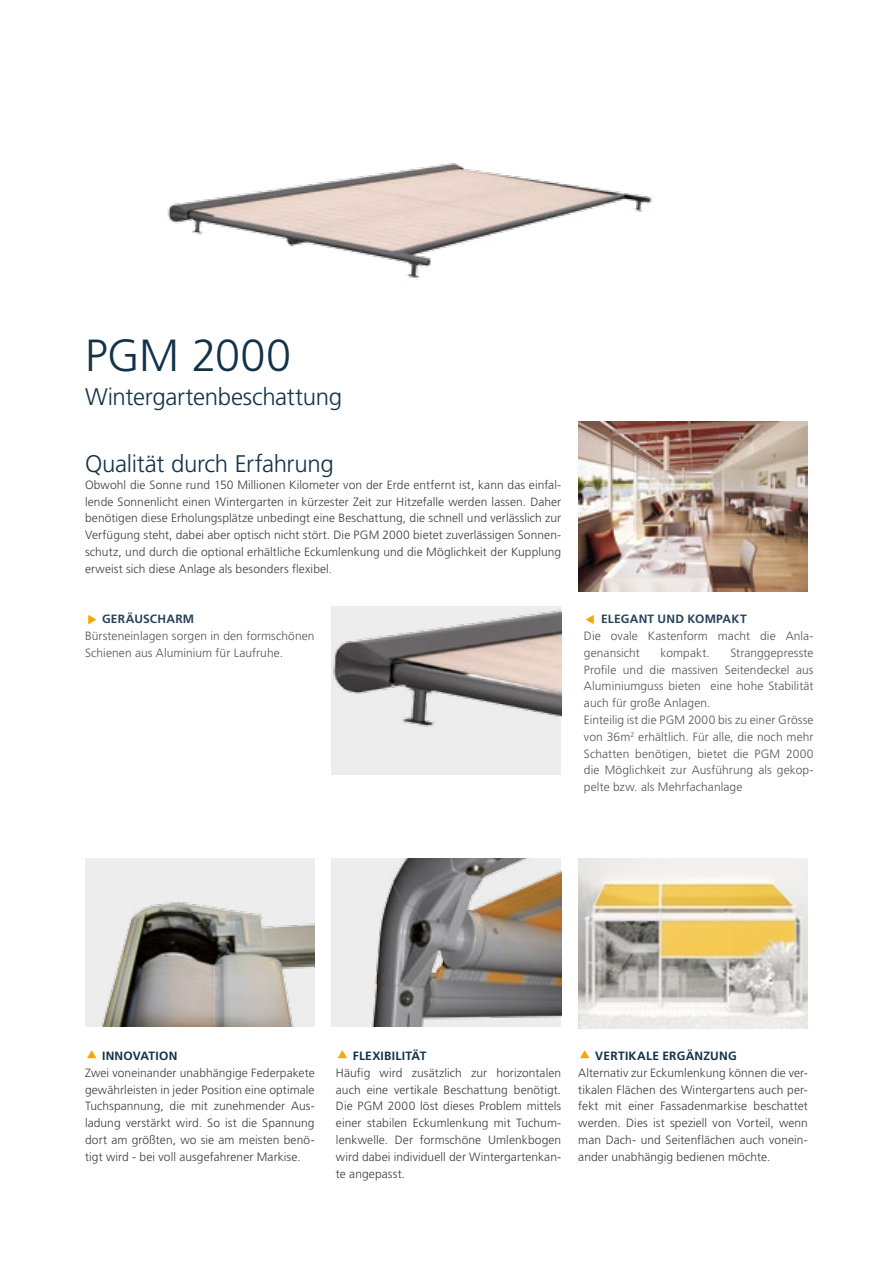
<style>
.page{position:relative;width:893px;height:1263px;background:#fff}
.page>*{position:absolute;margin:0;border:0;box-sizing:border-box;transform-origin:0 0}
.t1{font:300 45px "Frutiger LT Std";letter-spacing:-.005em;color:#133248}
.t2{font:300 24px "Frutiger LT Std";letter-spacing:-.015em;color:#133248}
.t3{font:300 12px/16.8px "Frutiger LT Std";letter-spacing:.005em;color:#3c3c3b;text-align:justify}
.t4{font:300 12px/16.8px "Frutiger LT Std";letter-spacing:.005em;color:#555454}
.t5{font:700 12px "Frutiger LT Std";letter-spacing:.02em;color:#133248}
.t6{font:700 12px "Frutiger LT Std";letter-spacing:.02em;color:#28435a}
</style>
<div class="page">
<img style="left:167px;top:163px;width:485px;height:117px">
<img style="left:578px;top:421px;width:230px;height:171px">
<img style="left:332px;top:606px;width:229px;height:168px">
<img style="left:578px;top:858px;width:230px;height:170px">
<img style="left:85px;top:858px;width:230px;height:168px">
<div style="left:332px;top:858px;width:229px;height:168px;background:#ededed"></div>
<img style="left:371px;top:858px;width:190px;height:168px">
<h1 class="t1" style="left:85px;top:330px;width:208px">PGM 2000</h1>
<h2 class="t2" style="left:85px;top:383px;width:259px">Wintergartenbeschattung</h2>
<h2 class="t2" style="left:85px;top:450px;width:250px">Qualität durch Erfahrung</h2>
<p class="t3" style="left:85px;top:476px;width:478px">Obwohl die Sonne rund 150 Millionen Kilometer von der Erde entfernt ist, kann das einfal&shy;lende Sonnenlicht einen Wintergarten in kürzester Zeit zur Hitzefalle werden lassen. Daher benötigen diese Erholungsplätze unbedingt eine Beschattung, die schnell und verlässlich zur Verfügung steht, dabei aber optisch nicht stört. Die PGM 2000 bietet zuverlässigen Sonnen&shy;schutz, und durch die optional erhältliche Eckumlenkung und die Möglichkeit der Kupplung erweist sich diese Anlage als besonders flexibel.</p>
<p class="t6" style="left:102px;top:612px;width:94px">GERÄUSCHARM</p>
<p class="t4" style="left:85px;top:627px;width:231px">Bürsteneinlagen sorgen in den formschönen<br>Schienen aus Aluminium für Laufruhe.</p>
<p class="t6" style="left:601px;top:612px;width:147px">ELEGANT UND KOMPAKT</p>
<p class="t4" style="left:584px;top:627px;width:231px">Die ovale Kastenform macht die Anla&shy;genansicht</p>
<p class="t4" style="left:661px;top:644px;width:51px">kompakt.</p>
<p class="t4" style="left:584px;top:644px;width:231px;text-indent:146px">Stranggepresste Profile und die massiven Seitendeckel aus Aluminiumguss bieten eine hohe Stabilität auch für große Anlagen.<br>Einteilig ist die PGM 2000 bis zu einer Grösse von 36m<sup>2</sup> erhältlich. Für alle, die noch mehr Schatten benötigen, bietet die PGM 2000 die Möglichkeit zur Ausführung als gekop&shy;pelte bzw. als Mehrfachanlage</p>
<p class="t5" style="left:102px;top:1049px;width:77px">INNOVATION</p>
<p class="t3" style="left:85px;top:1064px;width:231px">Zwei voneinander unabhängige Federpakete gewährleisten in jeder Position eine optimale Tuchspannung, die mit zunehmender Aus&shy;ladung verstärkt wird. So ist die Spannung dort am größten, wo sie am meisten benö&shy;tigt wird - bei voll ausgefahrener Markise.</p>
<p class="t5" style="left:353px;top:1049px;width:75px">FLEXIBILITÄT</p>
<p class="t3" style="left:336px;top:1064px;width:227px">Häufig wird zusätzlich zur horizontalen auch eine vertikale Beschattung benötigt.<br>Die PGM 2000 löst dieses Problem mittels einer stabilen Eckumlenkung mit Tuchum&shy;lenkwelle. Der formschöne Umlenkbogen wird dabei individuell der Wintergartenkan&shy;te angepasst.</p>
<p class="t5" style="left:595px;top:1049px;width:143px">VERTIKALE ERGÄNZUNG</p>
<p class="t3" style="left:578px;top:1064px;width:231px">Alternativ zur Eckumlenkung können die ver&shy;tikalen Flächen des Wintergartens auch per&shy;fekt mit einer Fassadenmarkise beschattet werden. Dies ist speziell von Vorteil, wenn man Dach- und Seitenflächen auch vonein&shy;ander unabhängig bedienen möchte.</p>
</div>
